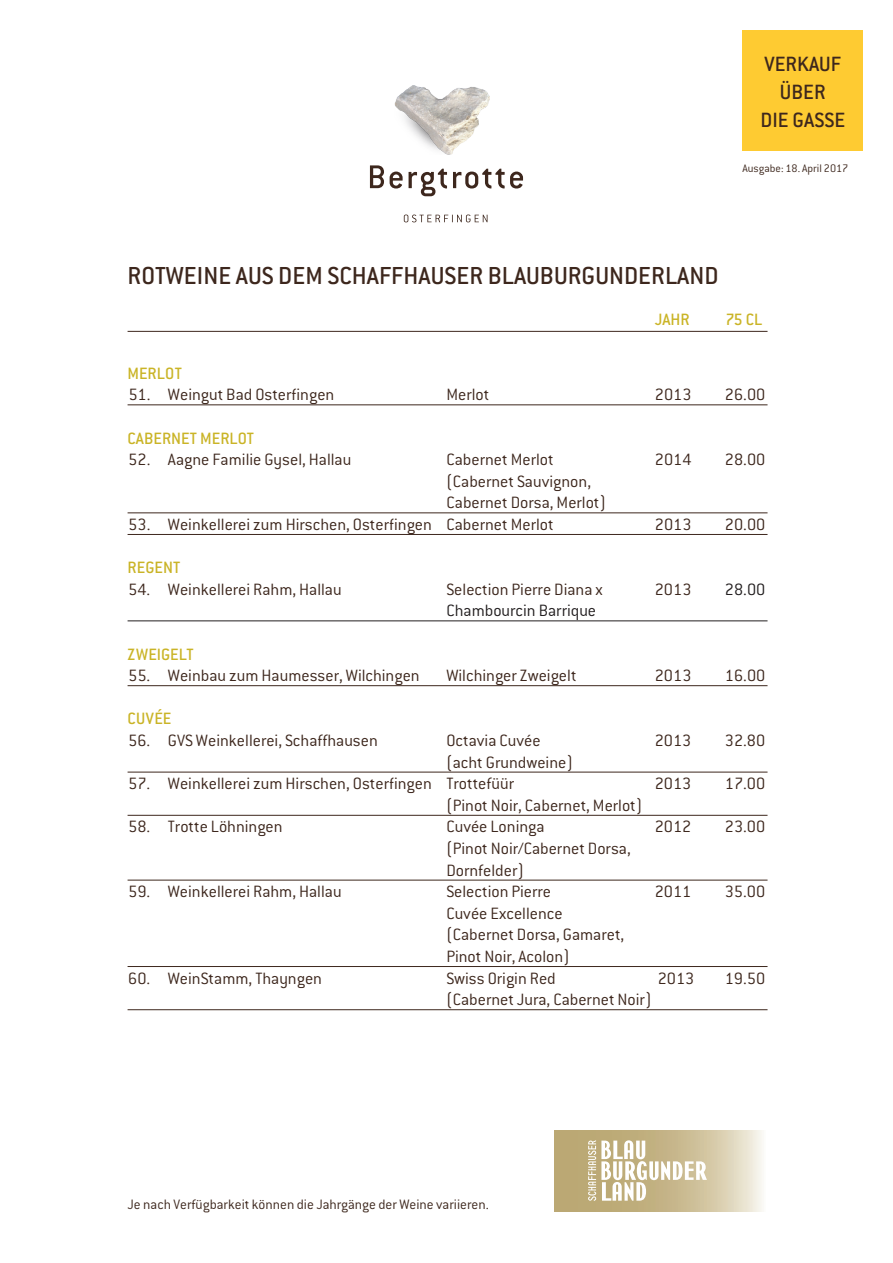
<style>
.page{position:relative;width:893px;height:1263px;background:#fff}
.page>*{position:absolute;margin:0;border:0;box-sizing:border-box;transform-origin:0 0}
.t1{font:500 27px "Conduit ITC";color:#3d271d}
.t2{font:500 22.65px/27.8px "Conduit ITC";color:#3d271d;text-align:center}
.t3{font:300 18px/21.6px "Conduit ITC";color:#3d271d}
.t4{font:500 18px "Conduit ITC";color:#cab427}
.t5{font:300 18px "Conduit ITC";color:#231f20}
.t6{font:300 15px "Conduit ITC";color:#3d271d}
.t7{font:300 12px "Conduit ITC";color:#3d271d}
</style>
<div class="page">
<svg style="left:588px;top:1140px;width:119px;height:61px"></svg>
<hr style="left:128px;top:331px;width:639px;height:1px;background:#3d271d">
<hr style="left:128px;top:405px;width:639px;height:1px;background:#3d271d">
<hr style="left:128px;top:513px;width:639px;height:1px;background:#3d271d">
<hr style="left:128px;top:534px;width:639px;height:1px;background:#3d271d">
<hr style="left:128px;top:621px;width:639px;height:1px;background:#231f20">
<hr style="left:128px;top:685px;width:639px;height:1px;background:#3d271d">
<hr style="left:128px;top:772px;width:639px;height:1px;background:#3d271d">
<hr style="left:128px;top:815px;width:639px;height:1px;background:#3d271d">
<hr style="left:128px;top:880px;width:639px;height:1px;background:#3d271d">
<hr style="left:128px;top:966px;width:639px;height:1px;background:#3d271d">
<hr style="left:128px;top:1009px;width:639px;height:1px;background:#3d271d">
<img style="left:395px;top:85px;width:94px;height:70px">
<svg style="left:370px;top:165px;width:14px;height:23px"></svg>
<svg style="left:390px;top:172px;width:13px;height:16px"></svg>
<svg style="left:409px;top:169px;width:38px;height:27px"></svg>
<svg style="left:453px;top:169px;width:70px;height:19px"></svg>
<svg style="left:404px;top:215px;width:83px;height:7px"></svg>
<div style="left:742px;top:30px;width:121px;height:120px;background:#fecb32"></div>
<p class="t2" style="left:760px;top:50px;width:86px">VERKAUF<br>ÜBER<br>DIE GASSE</p>
<p class="t7" style="left:742px;top:162px;width:107px">Ausgabe: 18. April 2017</p>
<h1 class="t1" style="left:128px;top:261px;width:592px">ROTWEINE AUS DEM SCHAFFHAUSER BLAUBURGUNDERLAND</h1>
<p class="t4" style="left:655px;top:309px;width:36px">JAHR</p>
<p class="t4" style="left:725px;top:309px;width:38px">75 CL</p>
<p class="t4" style="left:128px;top:363px;width:56px">MERLOT</p>
<p class="t3" style="left:128px;top:384px;width:208px">51. Weingut Bad Osterfingen</p>
<p class="t3" style="left:446px;top:384px;width:44px">Merlot</p>
<p class="t3" style="left:655px;top:384px;width:38px">2013</p>
<p class="t3" style="left:725px;top:384px;width:42px">26.00</p>
<p class="t4" style="left:128px;top:428px;width:128px">CABERNET MERLOT</p>
<p class="t3" style="left:128px;top:449px;width:225px">52. Aagne Familie Gysel, Hallau</p>
<p class="t3" style="left:446px;top:449px;width:109px">Cabernet Merlot</p>
<p class="t3" style="left:655px;top:449px;width:38px">2014</p>
<p class="t3" style="left:725px;top:449px;width:42px">28.00</p>
<p class="t3" style="left:446px;top:470px;width:161px">(Cabernet Sauvignon,<br>Cabernet Dorsa, Merlot)</p>
<p class="t3" style="left:128px;top:514px;width:427px">53. Weinkellerei zum Hirschen, Osterfingen Cabernet Merlot</p>
<p class="t3" style="left:655px;top:514px;width:38px">2013</p>
<p class="t3" style="left:725px;top:514px;width:42px">20.00</p>
<p class="t4" style="left:128px;top:557px;width:54px">REGENT</p>
<p class="t3" style="left:128px;top:578px;width:215px">54. Weinkellerei Rahm, Hallau</p>
<p class="t3" style="left:446px;top:578px;width:158px">Selection Pierre Diana x</p>
<p class="t3" style="left:655px;top:578px;width:38px">2013</p>
<p class="t5" style="left:725px;top:579px;width:42px">28.00</p>
<p class="t5" style="left:446px;top:601px;width:151px">Chambourcin Barrique</p>
<p class="t4" style="left:127px;top:644px;width:68px">ZWEIGELT</p>
<p class="t3" style="left:128px;top:665px;width:293px">55. Weinbau zum Haumesser, Wilchingen</p>
<p class="t3" style="left:446px;top:665px;width:132px">Wilchinger Zweigelt</p>
<p class="t3" style="left:655px;top:665px;width:38px">2013</p>
<p class="t3" style="left:725px;top:665px;width:42px">16.00</p>
<p class="t4" style="left:127px;top:709px;width:46px">CUVÉE</p>
<p class="t3" style="left:128px;top:730px;width:251px">56. GVS Weinkellerei, Schaffhausen</p>
<p class="t3" style="left:446px;top:730px;width:96px">Octavia Cuvée</p>
<p class="t3" style="left:655px;top:730px;width:38px">2013</p>
<p class="t3" style="left:725px;top:730px;width:42px">32.80</p>
<p class="t3" style="left:446px;top:751px;width:128px">(acht Grundweine)</p>
<p class="t3" style="left:128px;top:773px;width:387px">57. Weinkellerei zum Hirschen, Osterfingen Trottefüür</p>
<p class="t3" style="left:655px;top:773px;width:38px">2013</p>
<p class="t3" style="left:725px;top:773px;width:42px">17.00</p>
<p class="t3" style="left:446px;top:794px;width:197px">(Pinot Noir, Cabernet, Merlot)</p>
<p class="t3" style="left:128px;top:816px;width:156px">58. Trotte Löhningen</p>
<p class="t3" style="left:446px;top:816px;width:100px">Cuvée Loninga</p>
<p class="t3" style="left:655px;top:816px;width:38px">2012</p>
<p class="t3" style="left:725px;top:816px;width:42px">23.00</p>
<p class="t3" style="left:446px;top:838px;width:186px">(Pinot Noir/Cabernet Dorsa,<br>Dornfelder)</p>
<p class="t3" style="left:128px;top:881px;width:215px">59. Weinkellerei Rahm, Hallau</p>
<p class="t3" style="left:446px;top:881px;width:106px">Selection Pierre</p>
<p class="t3" style="left:655px;top:881px;width:38px">2011</p>
<p class="t3" style="left:725px;top:881px;width:42px">35.00</p>
<p class="t3" style="left:446px;top:902px;width:180px">Cuvée Excellence (Cabernet Dorsa, Gamaret,<br>Pinot Noir, Acolon)</p>
<p class="t3" style="left:128px;top:967px;width:195px">60. WeinStamm, Thayngen</p>
<p class="t3" style="left:446px;top:967px;width:111px">Swiss Origin Red</p>
<p class="t3" style="left:658px;top:967px;width:38px">2013</p>
<p class="t3" style="left:725px;top:967px;width:42px">19.50</p>
<p class="t3" style="left:446px;top:989px;width:207px">(Cabernet Jura, Cabernet Noir)</p>
<p class="t6" style="left:128px;top:1196px;width:363px">Je nach Verfügbarkeit können die Jahrgänge der Weine variieren.</p>
</div>
